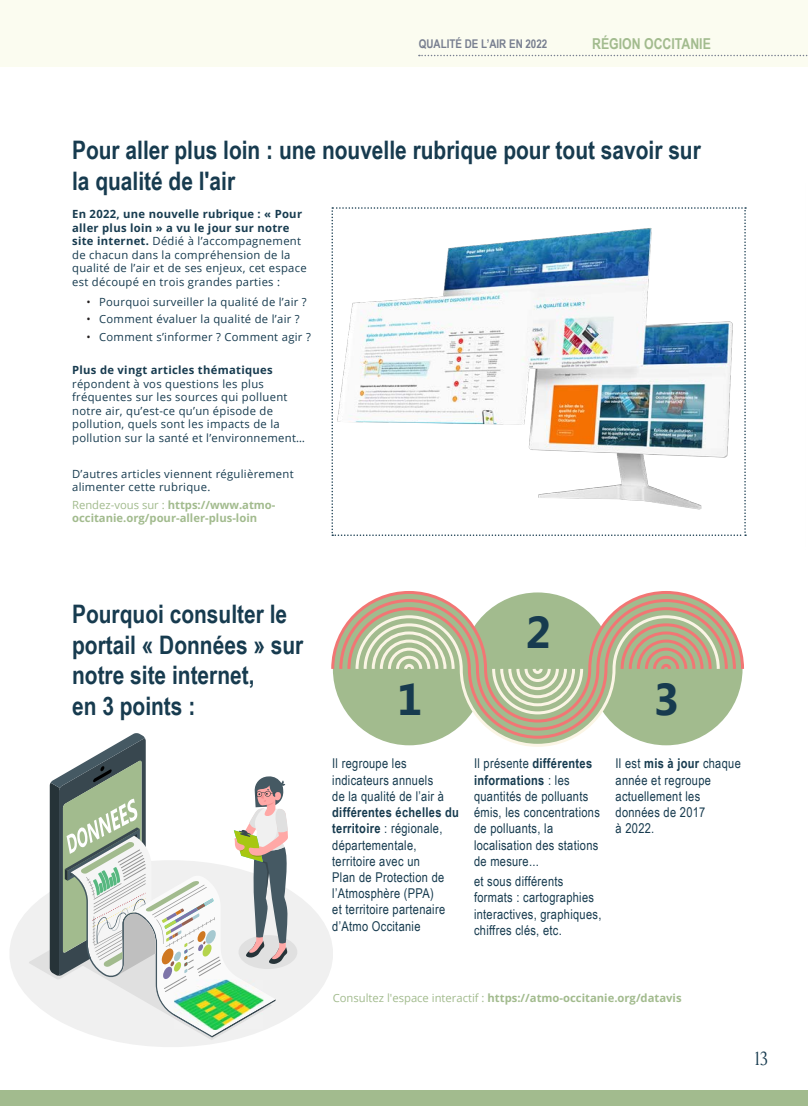
<style>
.page{position:relative;width:808px;height:1106px;background:#fff}
.page>*{position:absolute;margin:0;border:0;box-sizing:border-box;transform-origin:0 0}
.t1{font:700 44.55px "Segoe UI";color:#173b4f}
.t2{font:700 25.5px/30.6px "Arial Narrow";color:#173b4f}
.t3{font:16.5px "Editorial New";color:#173b4f}
.t4{font:700 15px "Arial Narrow";color:#a2bb8e}
.t5{font:13.5px/16.2px "Arial Narrow";letter-spacing:.025em;color:#173b4f}
.t6{font:700 12px "Arial Narrow";color:#787f90}
.t7{font:11.25px/13.5px "Open Sans";letter-spacing:.025em;color:#173b4f}
.t8{font:700 11.25px/13.5px "Open Sans";color:#a2bb8e}
.t9{font:700 11.25px "Open Sans";letter-spacing:.025em;color:#173b4f}
.s1{font-weight:700}
.s2{color:#231f20}
.s3{font-weight:400}
</style>
<div class="page">
<div style="left:0;top:0;width:808px;height:66px;background:#fbfcf0"></div>
<div style="left:0;top:1090px;width:808px;height:16px;background:#a2bb8e"></div>
<svg style="left:419px;top:55px;width:389px;height:1px"></svg>
<svg style="left:381px;top:740px;width:313px;height:7px"></svg>
<svg style="left:356px;top:724px;width:363px;height:16px"></svg>
<svg style="left:331px;top:591px;width:413px;height:133px;background:#bcbf9f"></svg>
<svg style="left:10px;top:898px;width:323px;height:149px"></svg>
<svg style="left:29px;top:733px;width:271px;height:307px"></svg>
<img style="left:331px;top:207px;width:416px;height:329px">
<p class="t6" style="left:419px;top:35px;width:130px">QUALITÉ DE L’AIR EN 2022</p>
<h3 class="t4" style="left:592px;top:32px;width:120px">RÉGION OCCITANIE</h3>
<h2 class="t2" style="left:72px;top:133px;width:630px">Pour aller plus loin : une nouvelle rubrique pour tout savoir sur la qualité de l'air</h2>
<p class="t7" style="left:72px;top:207px;width:236px"><span class="s1">En 2022, une nouvelle rubrique : « Pour aller plus loin » a vu le jour sur notre site internet.</span> Dédié à l’accompagnement de chacun dans la compréhension de la qualité de l’air et de ses enjeux, cet espace est découpé en trois grandes parties :</p>
<p class="t7" style="left:86px;top:294px;width:222px"><span class="s2">•</span> Pourquoi surveiller la qualité de l’air ?</p>
<p class="t7" style="left:86px;top:312px;width:215px"><span class="s2">•</span> Comment évaluer la qualité de l’air ?</p>
<p class="t7" style="left:86px;top:330px;width:226px"><span class="s2">•</span> Comment s’informer ? Comment agir ?</p>
<p class="t9" style="left:72px;top:362px;width:202px">Plus de vingt articles thématiques</p>
<p class="t7" style="left:72px;top:377px;width:234px">répondent à vos questions les plus fréquentes sur les sources qui polluent notre air, qu’est-ce qu’un épisode de pollution, quels sont les impacts de la pollution sur la santé et l’environnement…</p>
<p class="t7" style="left:72px;top:466px;width:223px">D’autres articles viennent régulièrement alimenter cette rubrique.</p>
<p class="t8" style="left:72px;top:497px;width:205px"><span class="s3">Rendez-vous sur :</span> https://www.atmo&shy;occitanie.org/pour-aller-plus-loin</p>
<h2 class="t2" style="left:72px;top:597px;width:233px">Pourquoi consulter le portail « Données » sur notre site internet,<br>en 3 points :</h2>
<h1 class="t1" style="left:525px;top:607px;width:27px">2</h1>
<h1 class="t1" style="left:397px;top:674px;width:27px">1</h1>
<h1 class="t1" style="left:653px;top:674px;width:27px">3</h1>
<p class="t5" style="left:332px;top:755px;width:113px">Il regroupe les indicateurs annuels de la qualité de l’air à</p>
<p class="t5" style="left:332px;top:803px;width:128px"><span class="s1">différentes échelles du territoire</span> : régionale, départementale, territoire avec un<br>Plan de Protection de l’Atmosphère (PPA)<br>et territoire partenaire d’Atmo Occitanie</p>
<p class="t5" style="left:474px;top:755px;width:127px">Il présente <span class="s1">différentes informations</span> : les quantités de polluants émis, les concentrations de polluants, la localisation des stations de mesure...</p>
<p class="t5" style="left:474px;top:872px;width:129px">et sous différents formats : cartographies interactives, graphiques, chiffres clés, etc.</p>
<p class="t5" style="left:615px;top:755px;width:127px">Il est <span class="s1">mis à jour</span> chaque année et regroupe actuellement les données de 2017<br>à 2022.</p>
<p class="t8" style="left:333px;top:991px;width:350px"><span class="s3">Consultez l'espace interactif :</span> https://atmo-occitanie.org/datavis</p>
<h3 class="t3" style="left:755px;top:1046px;width:14px">13</h3>
</div>
